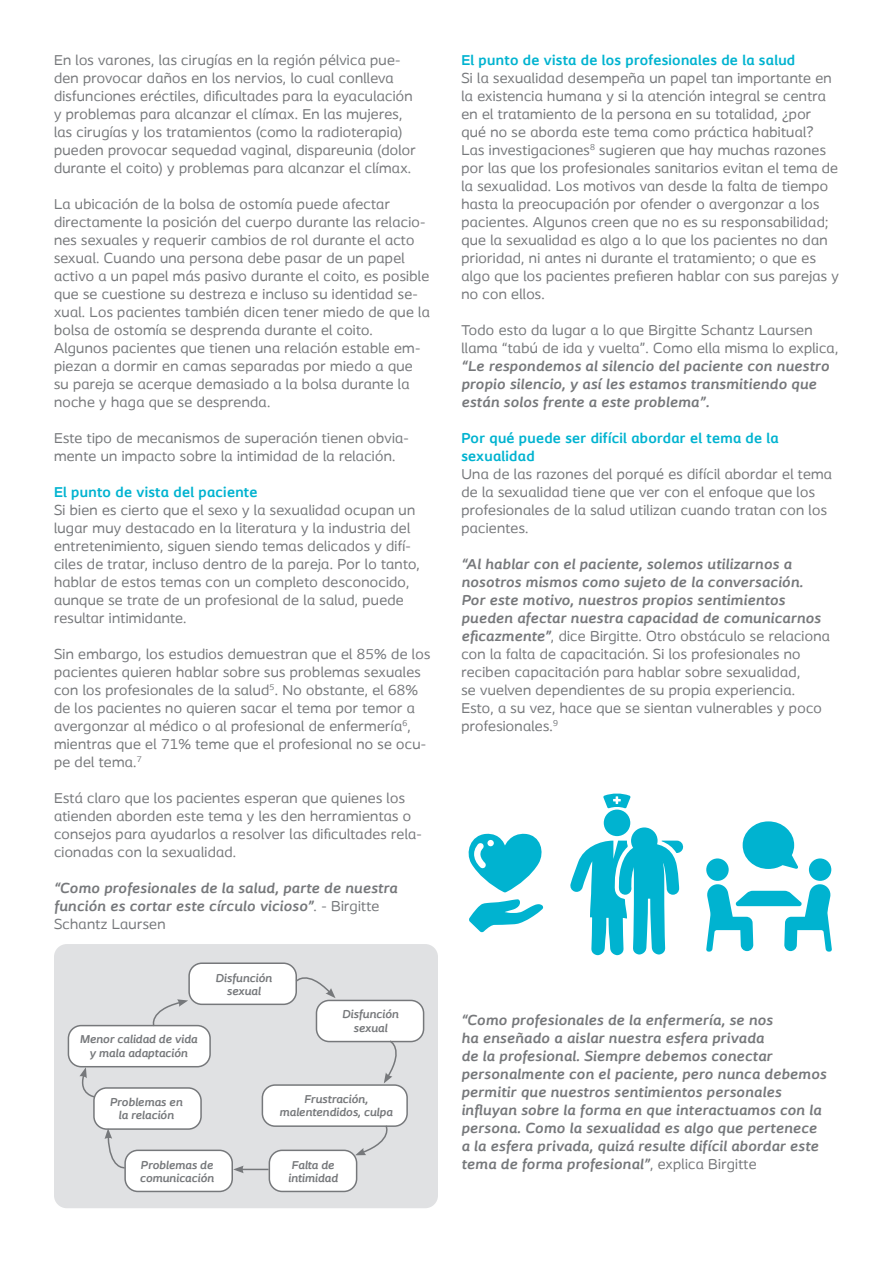
<style>
.page{position:relative;width:893px;height:1263px;background:#fff}
.page>*{position:absolute;margin:0;border:0;box-sizing:border-box;transform-origin:0 0}
.t1{font:15px/18px "Coloplast";letter-spacing:.02em;color:#76787b}
.t2{font:italic 700 15px/18px "Coloplast";letter-spacing:.02em;color:#76787b}
.t3{font:700 15px/18px "Coloplast";letter-spacing:.02em;color:#00b3d0}
.t4{font:italic 700 12px/13.5px "Coloplast";color:#76787b;text-align:center}
.s1{font-weight:400;font-style:normal}
.s2{font-weight:700;font-style:italic}
</style>
<div class="page">
<div style="left:54px;top:944px;width:384px;height:264px;background:#e0e1e3;border-radius:13px"></div>
<svg style="left:469px;top:899px;width:74px;height:33px"></svg>
<svg style="left:468px;top:833px;width:74px;height:59px"></svg>
<div style="left:631px;top:827px;width:27px;height:27px;background:#00b3d0;border-radius:50%"></div>
<div style="left:604px;top:809px;width:26px;height:27px;background:#00b3d0;border-radius:50%"></div>
<svg style="left:570px;top:841px;width:114px;height:114px"></svg>
<svg style="left:603px;top:793px;width:28px;height:15px"></svg>
<svg style="left:743px;top:821px;width:55px;height:48px"></svg>
<div style="left:706px;top:858px;width:23px;height:23px;background:#00b3d0;border-radius:50%"></div>
<div style="left:809px;top:858px;width:22px;height:23px;background:#00b3d0;border-radius:50%"></div>
<svg style="left:706px;top:884px;width:126px;height:68px"></svg>
<div style="left:94px;top:1088px;width:107px;height:41px;background:#fff;border-radius:13px"></div>
<div style="left:93px;top:1087px;width:109px;height:43px;border:2px solid #76787b;border-radius:13px"></div>
<div style="left:262px;top:1085px;width:145px;height:41px;background:#fff;border-radius:13px"></div>
<div style="left:262px;top:1084px;width:146px;height:43px;border:2px solid #76787b;border-radius:13px"></div>
<div style="left:68px;top:1025px;width:142px;height:42px;background:#fff;border-radius:13px"></div>
<div style="left:68px;top:1025px;width:143px;height:42px;border:2px solid #76787b;border-radius:13px"></div>
<div style="left:316px;top:1000px;width:108px;height:41px;background:#fff;border-radius:13px"></div>
<div style="left:316px;top:1000px;width:108px;height:42px;border:2px solid #76787b;border-radius:13px"></div>
<div style="left:189px;top:963px;width:107px;height:41px;background:#fff;border-radius:13px"></div>
<div style="left:188px;top:962px;width:109px;height:43px;border:2px solid #76787b;border-radius:13px"></div>
<div style="left:125px;top:1150px;width:107px;height:41px;background:#fff;border-radius:13px"></div>
<div style="left:124px;top:1149px;width:109px;height:43px;border:2px solid #76787b;border-radius:13px"></div>
<div style="left:269px;top:1150px;width:88px;height:41px;background:#fff;border-radius:13px"></div>
<div style="left:269px;top:1149px;width:88px;height:43px;border:2px solid #76787b;border-radius:13px"></div>
<svg style="left:355px;top:1124px;width:38px;height:31px"></svg>
<svg style="left:384px;top:1039px;width:21px;height:44px"></svg>
<svg style="left:149px;top:999px;width:39px;height:28px"></svg>
<svg style="left:78px;top:1067px;width:18px;height:31px"></svg>
<svg style="left:105px;top:1128px;width:21px;height:41px"></svg>
<svg style="left:295px;top:969px;width:41px;height:29px"></svg>
<svg style="left:233px;top:1165px;width:36px;height:8px"></svg>
<p class="t1" style="left:54px;top:51px;width:363px">En los varones, las cirugías en la región pélvica pue&shy;den provocar daños en los nervios, lo cual conlleva disfunciones eréctiles, dificultades para la eyaculación y problemas para alcanzar el clímax. En las mujeres, las cirugías y los tratamientos (como la radioterapia) pueden provocar sequedad vaginal, dispareunia (dolor durante el coito) y problemas para alcanzar el clímax.</p>
<p class="t1" style="left:54px;top:195px;width:377px">La ubicación de la bolsa de ostomía puede afectar directamente la posición del cuerpo durante las relacio&shy;nes sexuales y requerir cambios de rol durante el acto sexual. Cuando una persona debe pasar de un papel activo a un papel más pasivo durante el coito, es posible que se cuestione su destreza e incluso su identidad se&shy;xual. Los pacientes también dicen tener miedo de que la bolsa de ostomía se desprenda durante el coito.</p>
<p class="t1" style="left:54px;top:339px;width:368px">Algunos pacientes que tienen una relación estable em&shy;piezan a dormir en camas separadas por miedo a que su pareja se acerque demasiado a la bolsa durante la noche y haga que se desprenda.</p>
<p class="t1" style="left:54px;top:429px;width:356px">Este tipo de mecanismos de superación tienen obvia&shy;mente un impacto sobre la intimidad de la relación.</p>
<p class="t3" style="left:54px;top:483px;width:205px">El punto de vista del paciente</p>
<p class="t1" style="left:54px;top:501px;width:367px">Si bien es cierto que el sexo y la sexualidad ocupan un lugar muy destacado en la literatura y la industria del entretenimiento, siguen siendo temas delicados y difí&shy;ciles de tratar, incluso dentro de la pareja. Por lo tanto, hablar de estos temas con un completo desconocido, aunque se trate de un profesional de la salud, puede resultar intimidante.</p>
<p class="t1" style="left:54px;top:645px;width:378px">Sin embargo, los estudios demuestran que el 85% de los pacientes quieren hablar sobre sus problemas sexuales con los profesionales de la salud<sup>5</sup>. No obstante, el 68% de los pacientes no quieren sacar el tema por temor a avergonzar al médico o al profesional de enfermería<sup>6</sup>, mientras que el 71% teme que el profesional no se ocu&shy;pe del tema.<sup>7</sup></p>
<p class="t1" style="left:54px;top:789px;width:369px">Está claro que los pacientes esperan que quienes los atienden aborden este tema y les den herramientas o consejos para ayudarlos a resolver las dificultades rela&shy;cionadas con la sexualidad.</p>
<p class="t2" style="left:54px;top:879px;width:345px">“Como profesionales de la salud, parte de nuestra función es cortar este círculo vicioso”<span class="s1">. - Birgitte<br>Schantz Laursen</span></p>
<p class="t4" style="left:80px;top:1032px;width:119px">Menor calidad de vida y mala adaptación</p>
<p class="t4" style="left:110px;top:1095px;width:74px">Problemas en la relación</p>
<p class="t4" style="left:216px;top:971px;width:58px">Disfunción sexual</p>
<p class="t4" style="left:342px;top:1007px;width:58px">Disfunción sexual</p>
<p class="t4" style="left:279px;top:1092px;width:115px">Frustración, malentendidos, culpa</p>
<p class="t4" style="left:140px;top:1158px;width:76px;text-align:left">Problemas de comunicación</p>
<p class="t4" style="left:288px;top:1158px;width:51px;text-align:left">Falta de intimidad</p>
<p class="t3" style="left:461px;top:51px;width:335px">El punto de vista de los profesionales de la salud</p>
<p class="t1" style="left:461px;top:69px;width:372px">Si la sexualidad desempeña un papel tan importante en la existencia humana y si la atención integral se centra en el tratamiento de la persona en su totalidad, ¿por qué no se aborda este tema como práctica habitual?</p>
<p class="t1" style="left:461px;top:141px;width:379px">Las investigaciones<sup>8</sup> sugieren que hay muchas razones por las que los profesionales sanitarios evitan el tema de la sexualidad. Los motivos van desde la falta de tiempo hasta la preocupación por ofender o avergonzar a los pacientes. Algunos creen que no es su responsabilidad; que la sexualidad es algo a lo que los pacientes no dan prioridad, ni antes ni durante el tratamiento; o que es algo que los pacientes prefieren hablar con sus parejas y no con ellos.</p>
<p class="t2" style="left:461px;top:321px;width:378px"><span class="s1">Todo esto da lugar a lo que Birgitte Schantz Laursen llama “tabú de ida y vuelta”. Como ella misma lo explica, </span>“Le respondemos al silencio del paciente con nuestro propio silencio, y así les estamos transmitiendo que están solos frente a este problema”.</p>
<p class="t3" style="left:461px;top:429px;width:319px">Por qué puede ser difícil abordar el tema de la sexualidad</p>
<p class="t1" style="left:461px;top:465px;width:372px">Una de las razones del porqué es difícil abordar el tema de la sexualidad tiene que ver con el enfoque que los profesionales de la salud utilizan cuando tratan con los pacientes.</p>
<p class="t1" style="left:461px;top:555px;width:370px"><span class="s2">“Al hablar con el paciente, solemos utilizarnos a nosotros mismos como sujeto de la conversación.<br>Por este motivo, nuestros propios sentimientos pueden afectar nuestra capacidad de comunicarnos eficazmente”</span>, dice Birgitte. Otro obstáculo se relaciona con la falta de capacitación. Si los profesionales no reciben capacitación para hablar sobre sexualidad,<br>se vuelven dependientes de su propia experiencia.<br>Esto, a su vez, hace que se sientan vulnerables y poco profesionales.<sup>9</sup></p>
<p class="t2" style="left:461px;top:1011px;width:366px">“Como profesionales de la enfermería, se nos<br>ha enseñado a aislar nuestra esfera privada<br>de la profesional. Siempre debemos conectar personalmente con el paciente, pero nunca debemos permitir que nuestros sentimientos personales influyan sobre la forma en que interactuamos con la persona. Como la sexualidad es algo que pertenece a la esfera privada, quizá resulte difícil abordar este tema de forma profesional”<span class="s1">, explica Birgitte</span></p>
</div>
